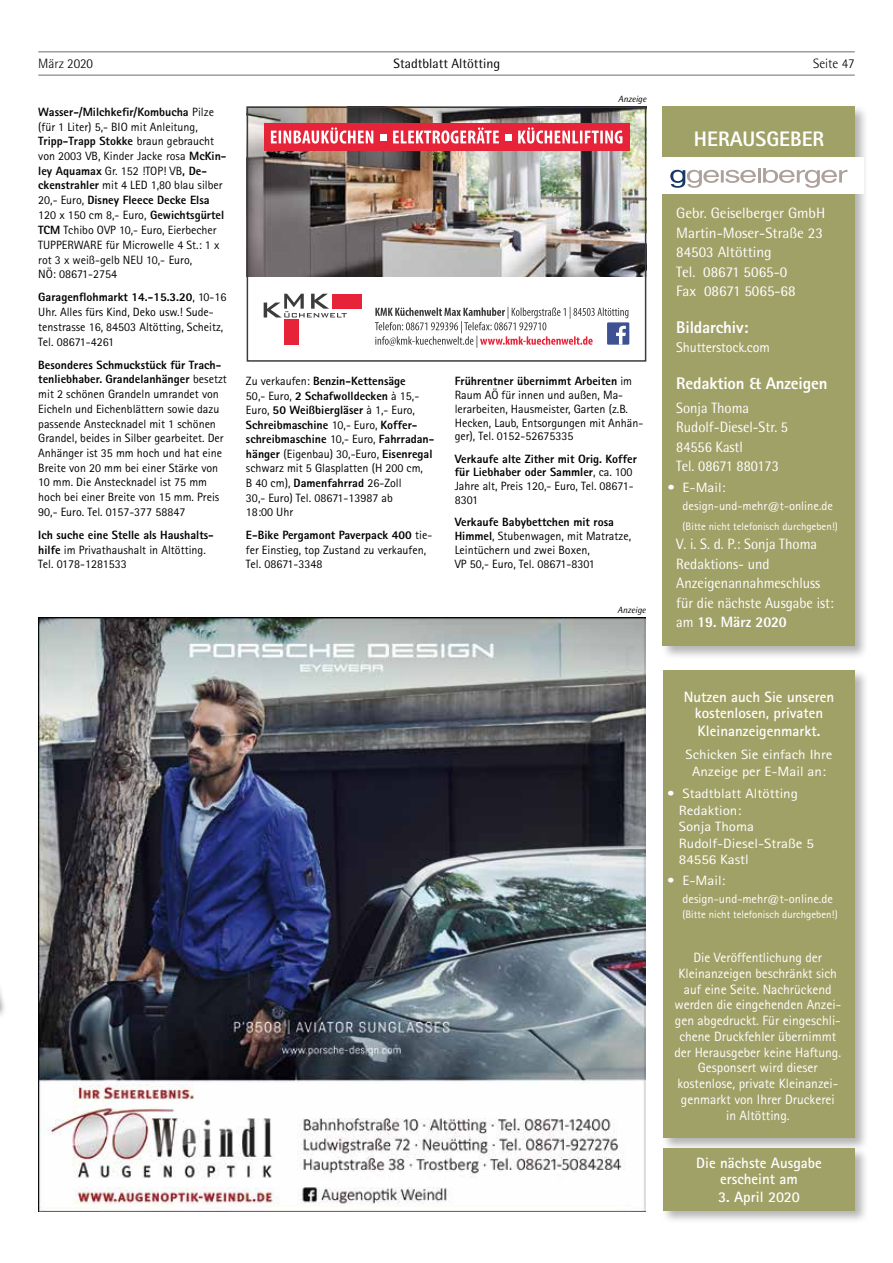
<style>
.page{position:relative;width:893px;height:1263px;background:#fff}
.page>*{position:absolute;margin:0;border:0;box-sizing:border-box;transform-origin:0 0}
.t1{font:800 21px "Rotis Sans Serif";color:#fff}
.t2{font:800 16.95px "Rotis Sans Serif";letter-spacing:-.01em;color:#fff}
.t3{font:15px/19.5px "Rotis Semi Sans";color:#fff;scale:.95 1}
.t4{font:700 15px/15.8px "Rotis Sans Serif";color:#fff;text-align:center}
.t5{font:15px/19.5px "Rotis Semi Sans";color:#fff}
.t6{font:14.1px "Rotis Sans Serif";letter-spacing:-.01em;color:#fff}
.t7{font:13.5px/15.8px "Rotis Sans Serif";color:#fff;text-align:center}
.t8{font:13.5px/16.5px "Rotis Sans Serif";color:#fff;text-align:center;scale:1.11 1}
.t9{font:13.5px "Rotis Semi Sans";color:#000}
.t10{font:300 13.5px "Rotis Semi Sans";color:#000}
.t11{font:12.45px "Rotis Sans Serif";color:#fff}
.t12{font:12px/14.7px "Rotis Sans Serif";color:#000}
.t13{font:12px/14.7px "Rotis Sans Serif";color:#070606}
.t14{font:800 12px/13.8px "Rotis Sans Serif";color:#000}
.t15{font:10.8px "Rotis Sans Serif";color:#fff}
.t16{font:italic 9px "Rotis Semi Sans";color:#000}
.s1{font-weight:800;color:#000}
.s2{font-weight:800}
.s3{color:#000}
.s4{font-weight:400}
</style>
<div class="page">
<hr style="left:38px;top:51px;width:817px;height:2px;background:#9d9d9c">
<hr style="left:38px;top:74px;width:817px;height:2px;background:#9d9d9c">
<div style="left:661px;top:668px;width:208px;height:484px;background:#000;opacity:.3"></div>
<div style="left:663px;top:670px;width:192px;height:468px;background:#a0a167"></div>
<div style="left:661px;top:1146px;width:208px;height:79px;background:#000;opacity:.3"></div>
<div style="left:663px;top:1148px;width:192px;height:62px;background:#a0a167"></div>
<div style="left:660px;top:104px;width:209px;height:556px;background:#000;opacity:.3"></div>
<div style="left:662px;top:106px;width:193px;height:539px;background:#a0a167"></div>
<div style="left:654px;top:158px;width:210px;height:36px;background:#fff"></div>
<svg style="left:670px;top:169px;width:86px;height:19px"></svg>
<hr style="left:758px;top:168px;width:3px;height:15px;background:#aea19c">
<svg style="left:763px;top:168px;width:84px;height:20px"></svg>
<img style="left:38px;top:618px;width:608px;height:594px">
<div style="left:332px;top:294px;width:29px;height:15px;background:#e62338"></div>
<div style="left:284px;top:319px;width:15px;height:26px;background:#e62338"></div>
<svg style="left:264px;top:294px;width:83px;height:23px"></svg>
<img style="left:250px;top:110px;width:393px;height:167px">
<div style="left:607px;top:322px;width:22px;height:23px;background:#3e5293"></div>
<svg style="left:375px;top:307px;width:253px;height:41px"></svg>
<div style="left:247px;top:107px;width:399px;height:255px;border:2px solid #3c3c3b"></div>
<div style="left:264px;top:124px;width:365px;height:27px;background:#e62338"></div>
<svg style="left:271px;top:127px;width:351px;height:17px"></svg>
<p class="t10" style="left:38px;top:55px;width:56px">März 2020</p>
<p class="t9" style="left:394px;top:55px;width:108px">Stadtblatt Altötting</p>
<p class="t10" style="left:813px;top:55px;width:43px">Seite 47</p>
<p class="t13" style="left:38px;top:104px;width:190px"><span class="s1">Wasser-</span><span class="s2">/Milchkefir/Kombucha</span> Pilze <span class="s3">(für 1 Liter) 5,-</span> BIO mit Anleitung, <span class="s2">Tripp-Trapp Stokke</span> <span class="s3">braun gebraucht von 2003 VB,</span> Kinder Jacke rosa <span class="s2">McKin&shy;ley Aquamax</span> Gr. 152 !TOP! VB<span class="s2">,</span> <span class="s1">De&shy;ckenstrahler</span> <span class="s3">mit 4 LED 1,80 blau silber 20,- Euro,</span> <span class="s1">Disney Fleece Decke Elsa </span><span class="s3">120 x 150 cm 8,- Euro,</span> <span class="s2">Gewichtsgürtel TCM</span> Tchibo OVP 10,- <span class="s3">Euro,</span> Eierbecher TUPPERWARE für Microwelle 4 St.: 1 x rot 3 x weiß-gelb NEU 10,- <span class="s3">Euro,<br>NÖ: 08671-2754</span></p>
<p class="t12" style="left:38px;top:290px;width:190px"><span class="s2">Garagenflohmarkt 14.-15.3.20</span>, 10-16<br>Uhr. Alles fürs Kind, Deko usw.! Sude&shy;tenstrasse 16, 84503 Altötting, Scheitz, Tel. 08671-4261</p>
<p class="t12" style="left:38px;top:357px;width:190px"><span class="s2">Besonderes Schmuckstück für Trach&shy;tenliebhaber. Grandelanhänger</span> besetzt mit 2 schönen Grandeln umrandet von Eicheln und Eichenblättern sowie dazu passende Anstecknadel mit 1 schönen Grandel, beides in Silber gearbeitet. Der Anhänger ist 35 mm hoch und hat eine Breite von 20 mm bei einer Stärke von 10 mm. Die Anstecknadel ist 75 mm hoch bei einer Breite von 15 mm. Preis 90,- Euro. Tel. 0157-377 58847</p>
<p class="t12" style="left:38px;top:527px;width:177px"><span class="s2">Ich suche eine Stelle als Haushalts&shy;hilfe</span> im Privathaushalt in Altötting.<br>Tel. 0178-1281533</p>
<p class="t12" style="left:246px;top:374px;width:190px">Zu verkaufen: <span class="s2">Benzin-Kettensäge<br></span>50,- Euro, <span class="s2">2 Schafwolldecken</span> à 15,-<br>Euro, <span class="s2">50 Weißbiergläser</span> à 1,- Euro,<br><span class="s2">Schreibmaschine</span> 10,- Euro, <span class="s2">Koffer&shy;schreibmaschine</span> 10,- Euro, <span class="s2">Fahrradan&shy;hänger</span> (Eigenbau) 30,-Euro, <span class="s2">Eisenregal </span>schwarz mit 5 Glasplatten (H 200 cm,<br>B 40 cm), <span class="s2">Damenfahrrad</span> 26-Zoll<br>30,- Euro) Tel. 08671-13987 ab<br>18:00 Uhr</p>
<p class="t12" style="left:246px;top:528px;width:188px"><span class="s2">E-Bike Pergamont Paverpack 400</span> tie&shy;fer Einstieg, top Zustand zu verkaufen,<br>Tel. 08671-3348</p>
<p class="t16" style="left:618px;top:93px;width:30px">Anzeige</p>
<p class="t12" style="left:455px;top:374px;width:190px;line-height:13.8px"><span class="s2">Frührentner übernimmt Arbeiten</span> im Raum AÖ für innen und außen, Ma&shy;lerarbeiten, Hausmeister, Garten (z.B.<br>Hecken, Laub, Entsorgungen mit Anhän&shy;ger), Tel. 0152-52675335</p>
<p class="t14" style="left:455px;top:451px;width:184px">Verkaufe alte Zither mit Orig. Koffer für Liebhaber oder Sammler<span class="s4">, ca. 100<br>Jahre alt, Preis 120,- Euro, Tel. 08671-<br>8301</span></p>
<p class="t12" style="left:455px;top:515px;width:178px;line-height:13.8px"><span class="s2">Verkaufe Babybettchen mit rosa<br>Himmel</span>, Stubenwagen, mit Matratze,<br>Leintüchern und zwei Boxen,<br>VP 50,- Euro, Tel. 08671-8301</p>
<p class="t16" style="left:618px;top:605px;width:30px">Anzeige</p>
<h1 class="t1" style="left:694px;top:126px;width:132px">HERAUSGEBER</h1>
<p class="t5" style="left:676px;top:203px;width:151px">Gebr. Geiselberger GmbH<br>Martin-Moser-Straße 23<br>84503 Altötting<br>Tel. 08671 5065-0<br>Fax 08671 5065-68</p>
<h2 class="t2" style="left:676px;top:316px;width:74px">Bildarchiv:</h2>
<p class="t6" style="left:676px;top:339px;width:95px">Shutterstock.com</p>
<h2 class="t2" style="left:676px;top:372px;width:153px">Redaktion &amp; Anzeigen</h2>
<p class="t3" style="left:676px;top:398px;width:119px">Sonja Thoma<br>Rudolf-Diesel-Str. 5<br>84556 Kastl<br>Tel. 08671 880173</p>
<p class="t8" style="left:667px;top:479px;width:54px">• E-Mail:</p>
<p class="t11" style="left:683px;top:498px;width:152px">design-und-mehr@t-online.de</p>
<p class="t15" style="left:683px;top:519px;width:157px">(Bitte nicht telefonisch durchgeben!)</p>
<p class="t3" style="left:676px;top:534px;width:167px">V. i. S. d. P.: Sonja Thoma<br>Redaktions- und<br>Anzeigenannahmeschluss für die nächste Ausgabe ist: am <span class="s2">19. März 2020</span></p>
<p class="t4" style="left:684px;top:689px;width:152px">Nutzen auch Sie unseren kostenlosen, privaten</p>
<p class="t4" style="left:698px;top:723px;width:124px">Kleinanzeigenmarkt.</p>
<p class="t8" style="left:685px;top:746px;width:134px">Schicken Sie einfach Ihre<br>Anzeige per E-Mail an:</p>
<p class="t8" style="left:679px;top:785px;width:123px;text-align:left;text-indent:-12px">• Stadtblatt Altötting<br>Redaktion:<br>Sonja Thoma<br>Rudolf-Diesel-Straße 5<br>84556 Kastl</p>
<p class="t8" style="left:667px;top:872px;width:54px">• E-Mail:</p>
<p class="t11" style="left:682px;top:892px;width:152px">design-und-mehr@t-online.de</p>
<p class="t15" style="left:682px;top:907px;width:157px">(Bitte nicht telefonisch durchgeben!)</p>
<p class="t7" style="left:674px;top:949px;width:168px">Die Veröffentlichung der<br>Kleinanzeigen beschränkt sich auf eine Seite. Nachrückend werden die eingehenden Anzei&shy;gen abgedruckt. Für eingeschli&shy;chene Druckfehler übernimmt der Herausgeber keine Haftung.<br>Gesponsert wird dieser kostenlose, private Kleinanzei&shy;genmarkt von Ihrer Druckerei in Altötting.</p>
<p class="t4" style="left:696px;top:1155px;width:127px">Die nächste Ausgabe erscheint am</p>
<p class="t4" style="left:718px;top:1189px;width:83px">3. April 2020</p>
</div>
